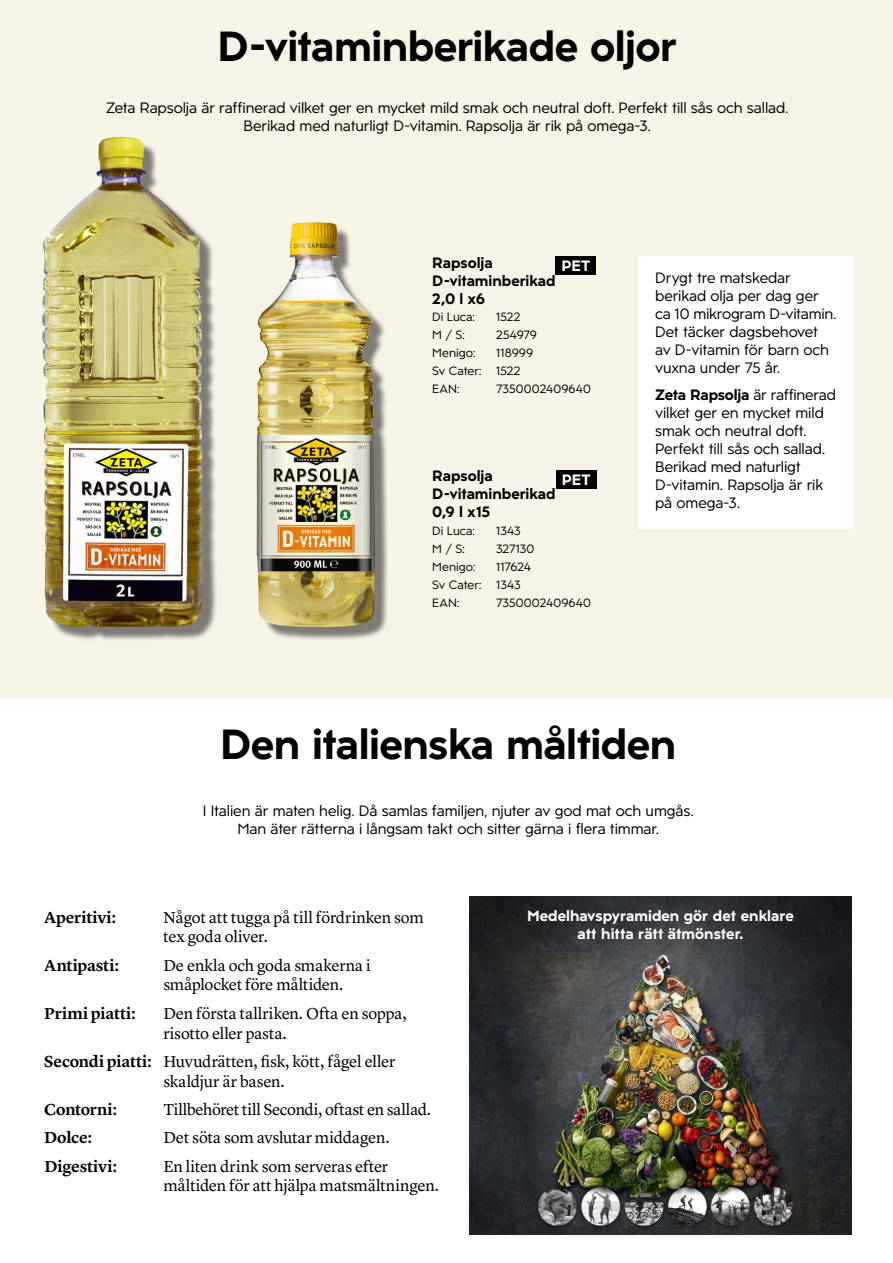
<style>
.page{position:relative;width:893px;height:1263px;background:#fff}
.page>*{position:absolute;margin:0;border:0;box-sizing:border-box;transform-origin:0 0}
.t1{font:700 42px "Zeta";letter-spacing:-.015em;color:#000}
.t2{font:16.5px/19.8px "Lyon Text";letter-spacing:-.015em;color:#000}
.t3{font:600 16.5px "Lyon Text";letter-spacing:-.01em;color:#000}
.t4{font:15px/18px "Zeta";letter-spacing:-.005em;color:#000;text-align:center}
.t5{font:700 15px/18px "Zeta";letter-spacing:-.005em;color:#000}
.t6{font:700 15px/18px "Zeta";color:#fff;text-align:center}
.t7{font:12px/18px "Zeta";letter-spacing:.005em;color:#000}
.t8{font:12px/18px "Zeta";letter-spacing:-.015em;color:#000}
.s1{font-weight:700}
.s2{font-weight:600}
</style>
<div class="page">
<div style="left:1px;top:0;width:892px;height:697px;background:#f7f4e6"></div>
<img style="left:469px;top:897px;width:383px;height:337px">
<div style="left:556px;top:257px;width:40px;height:18px;background:#000"></div>
<div style="left:556px;top:470px;width:40px;height:18px;background:#000"></div>
<div style="left:638px;top:257px;width:214px;height:272px;background:#fff"></div>
<div style="left:47px;top:141px;width:171px;height:500px;background:#000;opacity:.5"></div>
<img style="left:95px;top:137px;width:24px;height:51px">
<div style="left:261px;top:227px;width:129px;height:415px;background:#000;opacity:.5"></div>
<img style="left:256px;top:222px;width:119px;height:405px">
<h1 class="t1" style="left:218px;top:22px;width:461px">D-vitaminberikade oljor</h1>
<p class="t4" style="left:106px;top:99px;width:684px">Zeta Rapsolja är raffinerad vilket ger en mycket mild smak och neutral doft. Perfekt till sås och sallad.<br>Berikad med naturligt D-vitamin. Rapsolja är rik på omega-3.</p>
<p class="t5" style="left:432px;top:254px;width:125px">Rapsolja<br>D-vitaminberikad<br>2,0 l x6</p>
<p class="t6" style="left:561px;top:257px;width:31px">PET</p>
<p class="t7" style="left:432px;top:308px;width:44px">Di Luca:</p>
<p class="t7" style="left:496px;top:308px;width:26px">1522</p>
<p class="t7" style="left:432px;top:326px;width:34px">M / S:</p>
<p class="t7" style="left:496px;top:326px;width:42px">254979</p>
<p class="t7" style="left:432px;top:344px;width:45px">Menigo:</p>
<p class="t7" style="left:432px;top:344px;width:102px;text-indent:64px">118999<br>Sv Cater: 1522<br>EAN:</p>
<p class="t7" style="left:496px;top:380px;width:96px">7350002409640</p>
<p class="t5" style="left:432px;top:467px;width:125px">Rapsolja<br>D-vitaminberikad<br>0,9 l x15</p>
<p class="t7" style="left:432px;top:521px;width:44px">Di Luca:</p>
<p class="t7" style="left:496px;top:521px;width:26px">1343</p>
<p class="t7" style="left:432px;top:539px;width:34px">M / S:</p>
<p class="t7" style="left:496px;top:539px;width:40px">327130</p>
<p class="t7" style="left:432px;top:557px;width:45px">Menigo:</p>
<p class="t6" style="left:562px;top:471px;width:31px">PET</p>
<p class="t8" style="left:432px;top:557px;width:100px;text-indent:64px">117624<br>Sv Cater: 1343<br>EAN:</p>
<p class="t7" style="left:496px;top:593px;width:96px">7350002409640</p>
<p class="t4" style="left:655px;top:269px;width:183px;text-align:left">Drygt tre matskedar berikad olja per dag ger ca 10 mikrogram D-vitamin.<br>Det täcker dagsbehovet av D-vitamin för barn och vuxna under 75 år.</p>
<p class="t4" style="left:655px;top:386px;width:182px;text-align:left"><span class="s1">Zeta Rapsolja</span> är raffinerad vilket ger en mycket mild smak och neutral doft.<br>Perfekt till sås och sallad.<br>Berikad med naturligt<br>D-vitamin. Rapsolja är rik på omega-3.</p>
<h1 class="t1" style="left:220px;top:720px;width:458px">Den italienska måltiden</h1>
<p class="t4" style="left:203px;top:801px;width:492px">I Italien är maten helig. Då samlas familjen, njuter av god mat och umgås.<br>Man äter rätterna i långsam takt och sitter gärna i flera timmar.</p>
<p class="t3" style="left:44px;top:904px;width:73px">Aperitivi:</p>
<p class="t2" style="left:163px;top:906px;width:262px">Något att tugga på till fördrinken som tex goda oliver.</p>
<p class="t3" style="left:44px;top:952px;width:76px">Antipasti:</p>
<p class="t2" style="left:163px;top:954px;width:209px">De enkla och goda smakerna i småplocket före måltiden.</p>
<p class="t3" style="left:44px;top:1000px;width:93px">Primi piatti:</p>
<p class="t2" style="left:163px;top:1002px;width:245px">Den första tallriken. Ofta en soppa, risotto eller pasta.</p>
<p class="t2" style="left:44px;top:1050px;width:353px;text-align:center"><span class="s2">Secondi piatti:</span> Huvudrätten, fisk, kött, fågel eller skaldjur är basen.</p>
<p class="t3" style="left:44px;top:1097px;width:74px">Contorni:</p>
<p class="t2" style="left:163px;top:1098px;width:269px">Tillbehöret till Secondi, oftast en sallad.</p>
<p class="t3" style="left:44px;top:1125px;width:49px">Dolce:</p>
<p class="t2" style="left:163px;top:1126px;width:228px">Det söta som avslutar middagen.</p>
<p class="t3" style="left:44px;top:1153px;width:74px">Digestivi:</p>
<p class="t2" style="left:163px;top:1155px;width:277px">En liten drink som serveras efter måltiden för att hjälpa matsmältningen.</p>
<p class="t6" style="left:527px;top:907px;width:268px">Medelhavspyramiden gör det enklare att hitta rätt ätmönster.</p>
</div>
